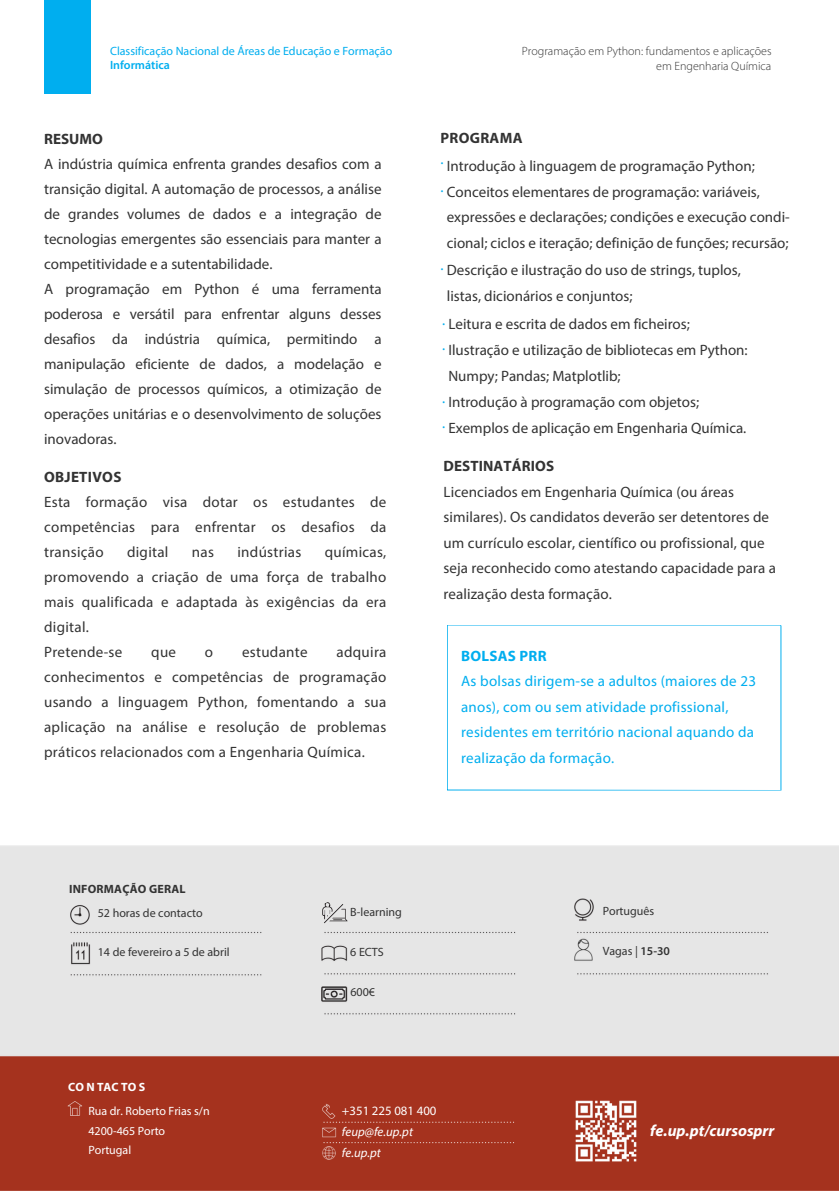
<style>
.page{position:relative;width:839px;height:1191px;background:#fff}
.page>*{position:absolute;margin:0;border:0;box-sizing:border-box;transform-origin:0 0}
.t1{font:italic 700 16px "Myriad Pro";color:#fff}
.t2{font:15px/25px "Myriad Pro";color:#333}
.t3{font:15px/25px "Myriad Pro";letter-spacing:.02em;color:#333}
.t4{font:15px/25.6px "Myriad Pro";letter-spacing:.02em;color:#00aeef}
.t5{font:700 15px/21px "Myriad Pro";letter-spacing:.02em;color:#333}
.t6{font:italic 12.8px/20.8px "Myriad Pro";color:#fff}
.t7{font:12px "Myriad Pro";color:#333}
.t8{font:300 12px "Myriad Pro";color:#333}
.t9{font:12px/13.6px "Myriad Pro";color:#00aeef}
.t10{font:12px "Myriad Pro";color:#fff}
.t11{font:700 12px "Myriad Pro";letter-spacing:.015em;color:#333}
.t12{font:700 12px "Myriad Pro";letter-spacing:.1em;color:#fff}
.s1{font-weight:600}
.s2{font-weight:700}
.s3{font-weight:400;color:#00aeef}
.s4{font-style:normal}
</style>
<div class="page">
<div style="left:44px;top:0;width:47px;height:93px;background:#00aeef"></div>
<img style="left:0;top:845px;width:838px;height:346px">
<img style="left:566px;top:1091px;width:79px;height:80px">
<svg style="left:322px;top:902px;width:25px;height:21px"></svg>
<img style="left:313px;top:1136px;width:33px;height:33px">
<svg style="left:447px;top:625px;width:334px;height:166px"></svg>
<h3 class="t9" style="left:110px;top:46px;width:284px">Classificação Nacional de Áreas de Educação e Formação<br><span class="s1">Informática</span></h3>
<h3 class="t8" style="left:522px;top:46px;width:251px">Programação em Python: fundamentos e aplicações</h3>
<p class="t8" style="left:656px;top:61px;width:117px">em Engenharia Química</p>
<h4 class="t2" style="left:44px;top:128px;width:339px"><span class="s2">RESUMO<br></span>A indústria química enfrenta grandes desafios com a transição digital. A automação de processos, a análise de grandes volumes de dados e a integração de tecnologias emergentes são essenciais para manter a competitividade e a sutentabilidade.<br>A programação em Python é uma ferramenta poderosa e versátil para enfrentar alguns desses desafios da indústria química, permitindo a manipulação eficiente de dados, a modelação e simulação de processos químicos, a otimização de operações unitárias e o desenvolvimento de soluções inovadoras.</h4>
<p class="t5" style="left:440px;top:129px;width:83px">PROGRAMA <span class="s3">.</span></p>
<p class="t2" style="left:447px;top:154px;width:309px">Introdução à linguagem de programação Python;</p>
<p class="t4" style="left:440px;top:175px;width:5px">.</p>
<p class="t2" style="left:447px;top:180px;width:314px">Conceitos elementares de programação: variáveis,</p>
<p class="t2" style="left:447px;top:206px;width:344px;line-height:25.6px">expressões e declarações; condições e execução condi&shy;cional; ciclos e iteração; definição de funções; recursão;</p>
<p class="t4" style="left:440px;top:254px;width:5px">.</p>
<p class="t2" style="left:447px;top:258px;width:295px">Descrição e ilustração do uso de strings, tuplos,</p>
<h5 class="t2" style="left:447px;top:284px;width:187px">listas, dicionários e conjuntos;</h5>
<h4 class="t4" style="left:442px;top:309px;width:5px">.</h4>
<p class="t2" style="left:448px;top:313px;width:243px">Leitura e escrita de dados em ficheiros;</p>
<p class="t4" style="left:442px;top:334px;width:5px">.</p>
<p class="t2" style="left:448px;top:339px;width:301px">Ilustração e utilização de bibliotecas em Python:</p>
<p class="t2" style="left:448px;top:365px;width:174px">Numpy; Pandas; Matplotlib;</p>
<p class="t4" style="left:442px;top:387px;width:5px">.</p>
<p class="t2" style="left:448px;top:391px;width:252px">Introdução à programação com objetos;</p>
<p class="t4" style="left:442px;top:412px;width:5px">.</p>
<p class="t2" style="left:448px;top:417px;width:299px">Exemplos de aplicação em Engenharia Química.</p>
<p class="t2" style="left:443px;top:455px;width:334px;line-height:25.6px"><span class="s2">DESTINATÁRIOS<br></span>Licenciados em Engenharia Química (ou áreas similares). Os candidatos deverão ser detentores de um currículo escolar, científico ou profissional, que seja reconhecido como atestando capacidade para a realização desta formação.</p>
<p class="t3" style="left:44px;top:466px;width:344px"><span class="s2">OBJETIVOS<br></span>Esta formação visa dotar os estudantes de competências para enfrentar os desafios da transição</p>
<p class="t3" style="left:127px;top:541px;width:43px">digital</p>
<p class="t2" style="left:192px;top:541px;width:24px">nas</p>
<p class="t3" style="left:237px;top:541px;width:65px">indústrias</p>
<p class="t3" style="left:44px;top:541px;width:344px;text-indent:280px">químicas, promovendo a criação de uma força de trabalho mais qualificada e adaptada às exigências da era digital.<br>Pretende-se</p>
<p class="t2" style="left:44px;top:641px;width:344px;text-align:justify;text-indent:292px">adquira conhecimentos e competências de programação usando a linguagem Python, fomentando a sua aplicação na análise e resolução de problemas práticos relacionados com a Engenharia Química.</p>
<p class="t4" style="left:461px;top:644px;width:296px"><span class="s2">BOLSAS PRR<br></span>As bolsas dirigem-se a adultos (maiores de 23 anos), com ou sem atividade profissional, residentes em território nacional aquando da realização da formação.</p>
<p class="t2" style="left:151px;top:641px;width:26px">que</p>
<p class="t2" style="left:205px;top:641px;width:10px">o</p>
<p class="t3" style="left:242px;top:641px;width:67px">estudante</p>
<p class="t11" style="left:69px;top:884px;width:118px">INFORMAÇÃO GERAL</p>
<h3 class="t7" style="left:98px;top:908px;width:106px">52 horas de contacto</h3>
<p class="t7" style="left:98px;top:947px;width:133px">14 de fevereiro a 5 de abril</p>
<h1 class="t12" style="left:68px;top:1082px;width:78px">CONTACTOS</h1>
<p class="t10" style="left:88px;top:1106px;width:123px">Rua dr. Roberto Frias s/n</p>
<h3 class="t10" style="left:88px;top:1126px;width:78px">4200-465 Porto</h3>
<h3 class="t10" style="left:88px;top:1145px;width:44px">Portugal</h3>
<p class="t7" style="left:350px;top:907px;width:53px">B-learning</p>
<h3 class="t7" style="left:350px;top:947px;width:35px">6 ECTS</h3>
<p class="t7" style="left:350px;top:987px;width:26px">600€</p>
<p class="t6" style="left:342px;top:1101px;width:96px"><span class="s4">+351 225 081 400 </span>feup@fe.up.pt fe.up.pt</p>
<p class="t7" style="left:602px;top:906px;width:53px">Português</p>
<h3 class="t7" style="left:602px;top:946px;width:69px">Vagas | <span class="s1">15-30</span></h3>
<p class="t1" style="left:650px;top:1124px;width:126px">fe.up.pt/cursosprr</p>
</div>
